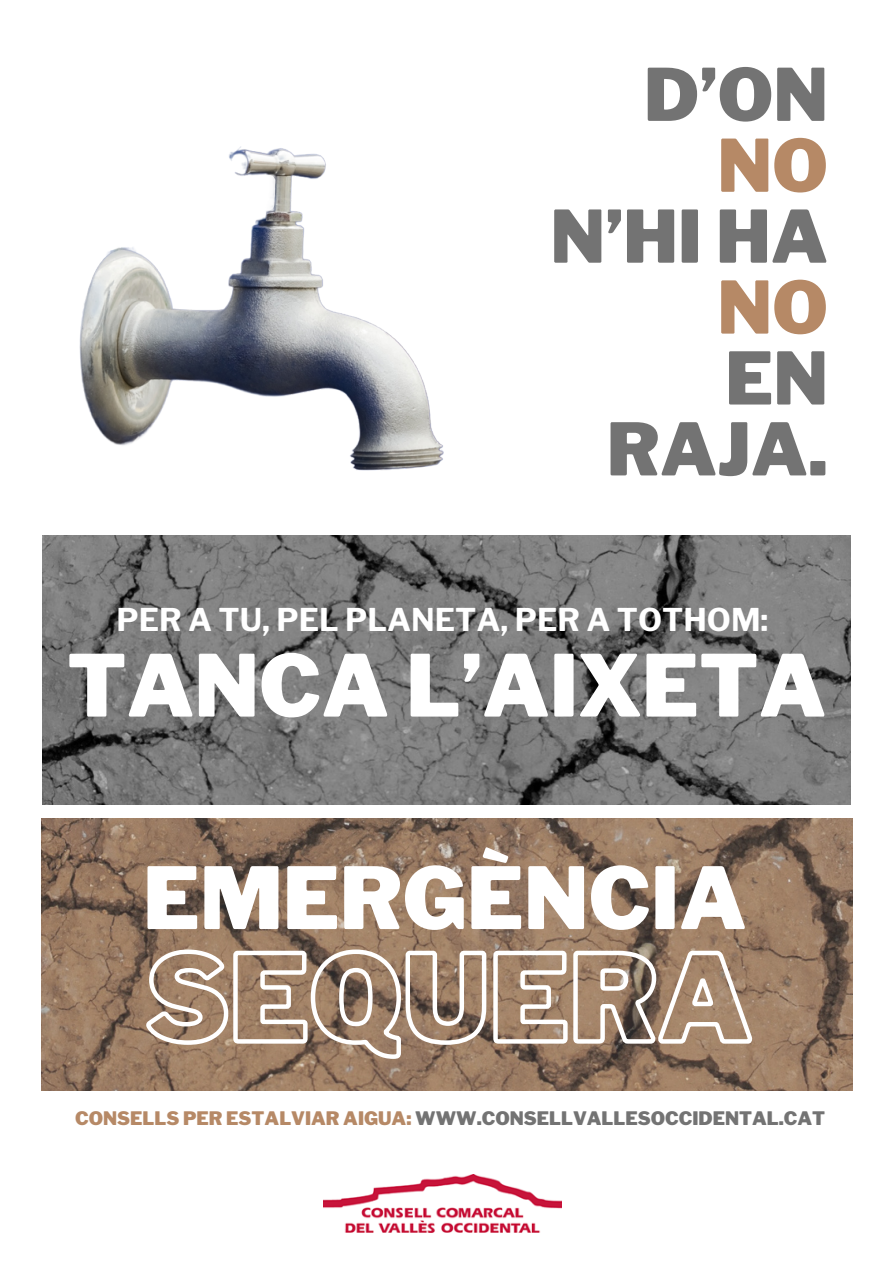
<style>
.page{position:relative;width:893px;height:1264px;background:#fff}
.page>*{position:absolute;margin:0;border:0;box-sizing:border-box;transform-origin:0 0}
.t1{font:900 84.75px "Libre Franklin";color:#fff}
.t2{font:900 71.7px/70.8px "Libre Franklin";color:#737373;text-align:right}
.t3{font:700 31.2px "Libre Franklin";color:#fff}
.t4{font:900 18.45px "Libre Franklin";color:#737373}
.s1{color:#b68966}
</style>
<div class="page">
<img style="left:42px;top:819px;width:810px;height:271px">
<img style="left:323px;top:1174px;width:239px;height:58px">
<img style="left:42px;top:535px;width:808px;height:269px">
<img style="left:79px;top:146px;width:365px;height:325px">
<svg style="left:258px;top:175px;width:17px;height:36px"></svg>
<svg style="left:144px;top:946px;width:610px;height:116px"></svg>
<h2 class="t2" style="left:550px;top:60px;width:279px">D’ON<br><span class="s1">NO<br></span>N’HI HA<br><span class="s1">NO<br></span>EN<br>RAJA.</h2>
<h2 class="t3" style="left:116px;top:601px;width:653px">PER A TU, PEL PLANETA, PER A TOTHOM:</h2>
<h3 class="t1" style="left:67px;top:634px;width:760px">TANCA L’AIXETA</h3>
<h4 class="t1" style="left:143px;top:847px;width:605px">EMERGÈNCIA</h4>
<p class="t4" style="left:75px;top:1107px;width:751px"><span class="s1">CONSELLS PER ESTALVIAR AIGUA:</span> WWW.CONSELLVALLESOCCIDENTAL.CAT</p>
</div>
